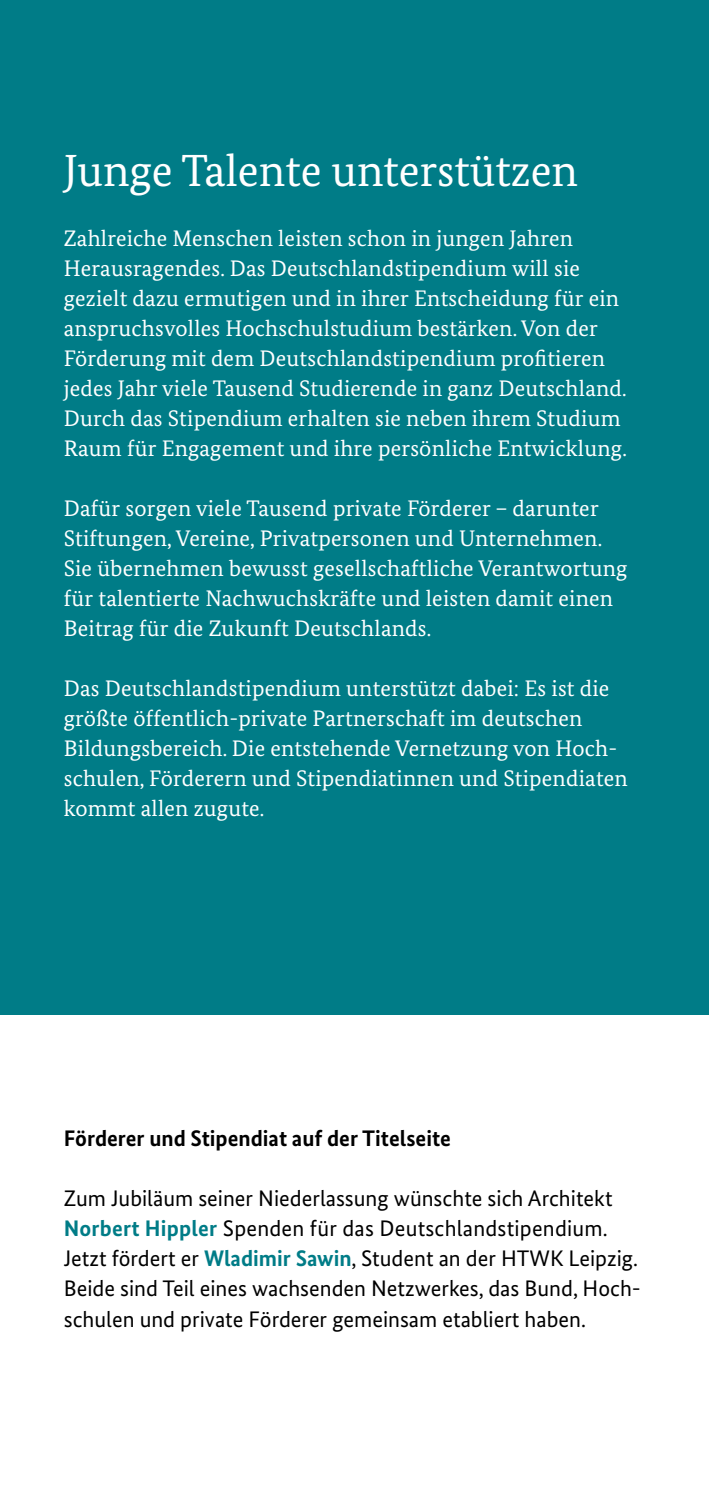
<style>
.page{position:relative;width:709px;height:1489px;background:#fff}
.page>*{position:absolute;margin:0;border:0;box-sizing:border-box;transform-origin:0 0}
._03_Headline{font:45px "Bundes Serif";color:#fff}
._08_Fließtext{font:22.5px/30px "Bundes Serif";letter-spacing:.01em;color:#fff}
._08_Fließtext-2{font:22.5px/30px "Bundes Sans";color:#000}
._07_Subheadline{font:700 22.5px "Bundes Sans";color:#000}
.s1{font-weight:700;color:#007c87}
</style>
<div class="page">
<div style="left:0;top:0;width:709px;height:1014px;background:#007c87"></div>
<h2 class="_03_Headline" style="left:64px;top:143px;width:516px">Junge Talente unterstützen</h2>
<p class="_08_Fließtext" style="left:64px;top:223px;width:564px">Zahlreiche Menschen leisten schon in jungen Jahren Herausragendes. Das Deutschlandstipendium will sie gezielt dazu ermutigen und in ihrer Entscheidung für ein anspruchsvolles Hochschulstudium bestärken. Von der Förderung mit dem Deutschlandstipendium profitieren jedes Jahr viele Tausend Studierende in ganz Deutschland.<br>Durch das Stipendium erhalten sie neben ihrem Studium Raum für Engagement und ihre persönliche Entwicklung.</p>
<p class="_08_Fließtext" style="left:64px;top:493px;width:565px">Dafür sorgen viele Tausend private Förderer – darunter Stiftungen, Vereine, Privatpersonen und Unternehmen.<br>Sie übernehmen bewusst gesellschaftliche Verantwortung für talentierte Nachwuchskräfte und leisten damit einen Beitrag für die Zukunft Deutschlands.</p>
<p class="_08_Fließtext" style="left:64px;top:673px;width:565px">Das Deutschlandstipendium unterstützt dabei: Es ist die größte öffentlich-private Partnerschaft im deutschen Bildungsbereich. Die entstehende Vernetzung von Hoch&shy;schulen, Förderern und Stipendiatinnen und Stipendiaten kommt allen zugute.</p>
<h3 class="_07_Subheadline" style="left:64px;top:1124px;width:389px">Förderer und Stipendiat auf der Titelseite</h3>
<p class="_08_Fließtext-2" style="left:64px;top:1183px;width:578px">Zum Jubiläum seiner Niederlassung wünschte sich Architekt <span class="s1">Norbert Hippler</span> Spenden für das Deutschlandstipendium.<br>Jetzt fördert er <span class="s1">Wladimir Sawin</span>, Student an der HTWK Leipzig.<br>Beide sind Teil eines wachsenden Netzwerkes, das Bund, Hoch&shy;schulen und private Förderer gemeinsam etabliert haben.</p>
</div>
